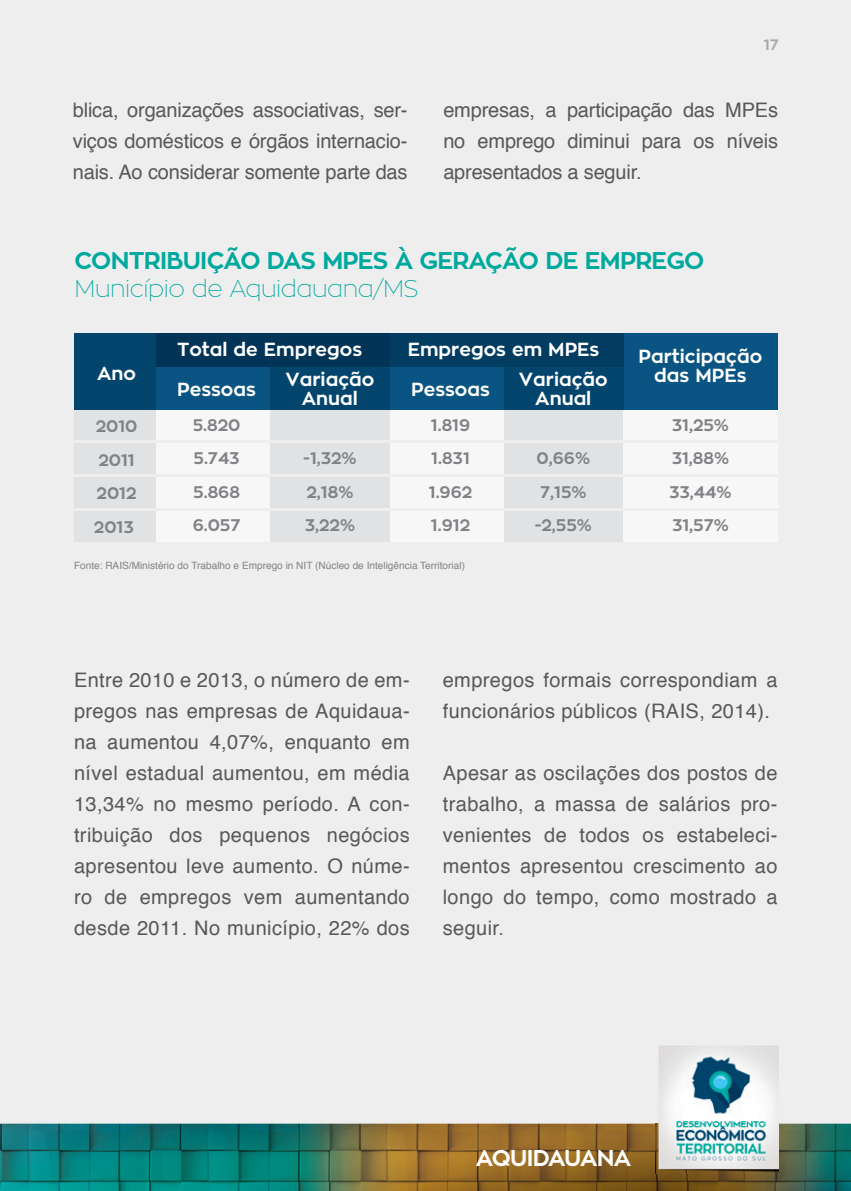
<style>
.page{position:relative;width:851px;height:1191px;background:#fff}
.page>*{position:absolute;margin:0;border:0;box-sizing:border-box;transform-origin:0 0}
.t1{font:700 24px "Zona Pro";letter-spacing:-.03em;color:#00a99d}
.t2{font:100 24px "Zona Pro";letter-spacing:-.02em;color:#00a99d}
.t3{font:700 22.8px "Zona Pro";letter-spacing:-.03em;color:#fff}
.t4{font:20px/31px "Helvetica";letter-spacing:.02em;color:#57585a;text-align:justify}
.t5{font:700 18.8px/30.2px "Zona Pro";color:#fff}
.t6{font:700 16.8px/33.4px "Zona Pro";color:#808285}
.t7{font:700 15px "Zona Pro";color:#a8a9ad}
.t8{font:10px "Helvetica";color:#808285}
</style>
<div class="page">
<div style="left:0;top:0;width:850px;height:1191px;background:#eeeeef"></div>
<img style="left:0;top:1123px;width:850px;height:68px">
<img style="left:655px;top:1045px;width:123px;height:128px">
<div style="left:75px;top:409px;width:82px;height:31px;background:#e1e2e4"></div>
<div style="left:75px;top:443px;width:82px;height:31px;background:#e1e2e4"></div>
<div style="left:75px;top:477px;width:82px;height:30px;background:#e1e2e4"></div>
<div style="left:269px;top:409px;width:121px;height:31px;background:#e1e2e4"></div>
<div style="left:269px;top:443px;width:121px;height:31px;background:#e1e2e4"></div>
<div style="left:269px;top:477px;width:121px;height:30px;background:#e1e2e4"></div>
<div style="left:503px;top:409px;width:120px;height:31px;background:#e1e2e4"></div>
<div style="left:503px;top:443px;width:120px;height:31px;background:#e1e2e4"></div>
<div style="left:503px;top:477px;width:120px;height:30px;background:#e1e2e4"></div>
<div style="left:75px;top:511px;width:82px;height:31px;background:#e1e2e4"></div>
<div style="left:269px;top:511px;width:121px;height:31px;background:#e1e2e4"></div>
<div style="left:503px;top:511px;width:120px;height:31px;background:#e1e2e4"></div>
<div style="left:156px;top:409px;width:113px;height:31px;background:#f7f7f8"></div>
<div style="left:156px;top:443px;width:113px;height:31px;background:#f7f7f8"></div>
<div style="left:156px;top:477px;width:113px;height:30px;background:#f7f7f8"></div>
<div style="left:623px;top:409px;width:154px;height:31px;background:#f7f7f8"></div>
<div style="left:623px;top:443px;width:154px;height:31px;background:#f7f7f8"></div>
<div style="left:623px;top:477px;width:154px;height:30px;background:#f7f7f8"></div>
<div style="left:75px;top:333px;width:82px;height:77px;background:#04456e"></div>
<div style="left:269px;top:361px;width:121px;height:49px;background:#04456e"></div>
<div style="left:156px;top:361px;width:113px;height:49px;background:#095482"></div>
<div style="left:156px;top:333px;width:234px;height:33px;background:#013456"></div>
<div style="left:623px;top:333px;width:154px;height:77px;background:#095482"></div>
<div style="left:390px;top:409px;width:113px;height:31px;background:#f7f7f8"></div>
<div style="left:390px;top:443px;width:113px;height:31px;background:#f7f7f8"></div>
<div style="left:390px;top:477px;width:113px;height:30px;background:#f7f7f8"></div>
<div style="left:156px;top:511px;width:113px;height:31px;background:#f7f7f8"></div>
<div style="left:623px;top:511px;width:154px;height:31px;background:#f7f7f8"></div>
<div style="left:390px;top:511px;width:113px;height:31px;background:#f7f7f8"></div>
<div style="left:503px;top:362px;width:120px;height:48px;background:#04456e"></div>
<div style="left:390px;top:362px;width:113px;height:48px;background:#095482"></div>
<div style="left:390px;top:333px;width:234px;height:33px;background:#023c61"></div>
<p class="t7" style="left:763px;top:35px;width:17px">17</p>
<p class="t4" style="left:73px;top:95px;width:336px">blica, organizações associativas, ser&shy;viços domésticos e órgãos internacio&shy;nais. Ao considerar somente parte das</p>
<p class="t4" style="left:443px;top:95px;width:336px">empresas, a participação das MPEs no emprego diminui para os níveis apresentados a seguir.</p>
<p class="t1" style="left:75px;top:245px;width:631px">CONTRIBUIÇÃO DAS MPES À GERAÇÃO DE EMPREGO</p>
<p class="t2" style="left:75px;top:274px;width:346px">Município de Aquidauana/MS</p>
<p class="t5" style="left:97px;top:358px;width:40px">Ano</p>
<p class="t6" style="left:94px;top:410px;width:45px">2010<br>2011<br>2012<br>2013</p>
<p class="t5" style="left:177px;top:334px;width:187px">Total de Empregos</p>
<p class="t5" style="left:638px;top:341px;width:125px">Participação</p>
<p class="t5" style="left:285px;top:364px;width:90px">Variação</p>
<p class="t5" style="left:654px;top:360px;width:94px">das MPEs</p>
<p class="t5" style="left:302px;top:383px;width:58px">Anual</p>
<p class="t5" style="left:519px;top:334px;width:90px;text-indent:-111px">Empregos em MPEs<br>Variação</p>
<p class="t5" style="left:535px;top:383px;width:58px">Anual</p>
<p class="t5" style="left:411px;top:374px;width:80px">Pessoas</p>
<p class="t5" style="left:177px;top:374px;width:80px">Pessoas</p>
<p class="t6" style="left:193px;top:408px;width:49px;text-align:justify">5.820<br>5.743<br>5.868<br>6.057</p>
<p class="t6" style="left:429px;top:408px;width:45px">1.819<br>1.831<br>1.962<br>1.912</p>
<p class="t6" style="left:303px;top:442px;width:55px">-1,32%<br>2,18%<br>3,22%</p>
<p class="t6" style="left:534px;top:442px;width:59px;text-align:center">0,66%<br>7,15% -2,55%</p>
<p class="t6" style="left:669px;top:408px;width:64px">31,25%<br>31,88%<br>33,44%<br>31,57%</p>
<p class="t8" style="left:74px;top:558px;width:392px">Fonte: RAIS/Ministério do Trabalho e Emprego in NIT (Núcleo de Inteligência Territorial)</p>
<p class="t4" style="left:74px;top:665px;width:337px">Entre 2010 e 2013, o número de em&shy;pregos nas empresas de Aquidaua&shy;na aumentou 4,07%, enquanto em nível estadual aumentou, em média 13,34% no mesmo período. A con&shy;tribuição dos pequenos negócios apresentou leve aumento. O núme&shy;ro de empregos vem aumentando desde 2011. No município, 22% dos</p>
<p class="t4" style="left:442px;top:665px;width:336px">empregos formais correspondiam a funcionários públicos (RAIS, 2014).</p>
<p class="t4" style="left:442px;top:758px;width:336px">Apesar as oscilações dos postos de trabalho, a massa de salários pro&shy;venientes de todos os estabeleci&shy;mentos apresentou crescimento ao longo do tempo, como mostrado a seguir.</p>
<p class="t3" style="left:476px;top:1143px;width:157px">AQUIDAUANA</p>
</div>
